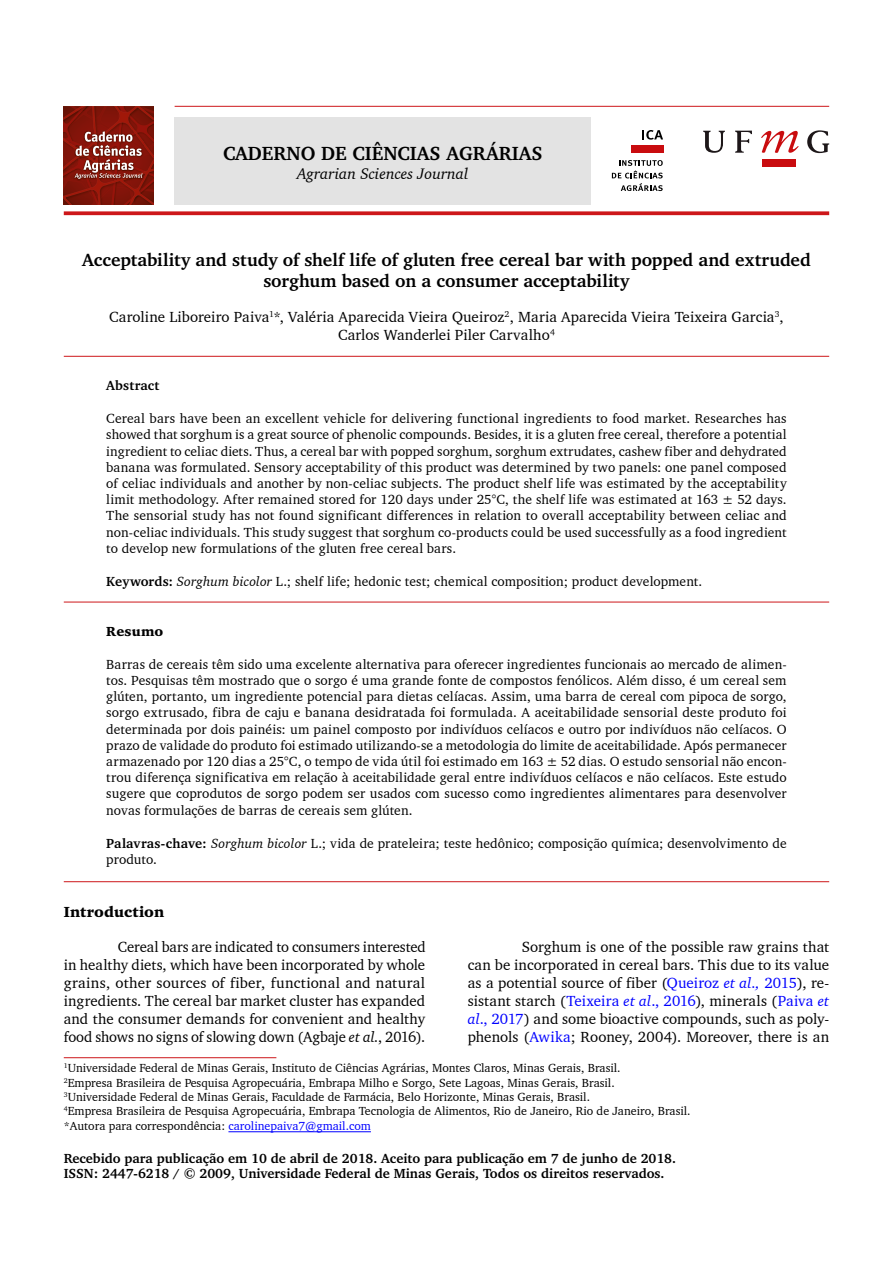
<style>
.page{position:relative;width:893px;height:1263px;background:#fff}
.page>*{position:absolute;margin:0;border:0;box-sizing:border-box;transform-origin:0 0}
.t1{font:700 19.5px "Charter BT";color:#000}
.t2{font:700 18px/21.6px "Charter BT";color:#000;text-align:center}
.t3{font:italic 15.6px "Charter BT";color:#000}
.t4{font:15px/18px "Charter BT";letter-spacing:.005em;color:#000;text-align:justify}
.t5{font:900 15px "Charter BT";letter-spacing:.01em;color:#000}
.t6{font:13.5px/16.2px "Charter BT";letter-spacing:.005em;color:#000;text-align:justify}
.t7{font:700 13.5px/15px "Charter BT";color:#000}
.t8{font:900 13.5px "Charter BT";letter-spacing:.01em;color:#000}
.t9{font:12px/14.4px "Charter BT";color:#000}
.s1{font-weight:700}
.s2{font-style:italic}
.s3{color:#00f}
.s4{font-style:italic;color:#00f}
</style>
<div class="page">
<div style="left:175px;top:117px;width:416px;height:87px;background:#e3e3e3"></div>
<svg style="left:703px;top:131px;width:22px;height:22px"></svg>
<svg style="left:735px;top:131px;width:17px;height:22px"></svg>
<svg style="left:807px;top:130px;width:22px;height:23px"></svg>
<svg style="left:761px;top:131px;width:38px;height:22px"></svg>
<div style="left:762px;top:159px;width:33px;height:8px;background:#c90c0f"></div>
<svg style="left:642px;top:130px;width:21px;height:10px"></svg>
<svg style="left:612px;top:160px;width:51px;height:31px"></svg>
<div style="left:631px;top:145px;width:32px;height:8px;background:#c90c0f"></div>
<hr style="left:175px;top:106px;width:654px;height:1px;background:#cd171a">
<img style="left:64px;top:106px;width:90px;height:98px">
<img style="left:73px;top:130px;width:71px;height:50px">
<svg style="left:75px;top:131px;width:67px;height:48px;background:#9e5148"></svg>
<svg style="left:64px;top:211px;width:765px;height:4px;background:#d22e30"></svg>
<hr style="left:64px;top:356px;width:765px;height:1px;background:#cd171a">
<hr style="left:64px;top:602px;width:765px;height:1px;background:#cd171a">
<hr style="left:64px;top:881px;width:765px;height:1px;background:#cd171a">
<hr style="left:64px;top:1057px;width:212px;height:1px;background:#cd171a">
<hr style="left:228px;top:1131px;width:143px;height:1px;background:#00f">
<h1 class="t1" style="left:223px;top:141px;width:321px">CADERNO DE CIÊNCIAS AGRÁRIAS</h1>
<p class="t3" style="left:297px;top:163px;width:173px">Agrarian Sciences Journal</p>
<h2 class="t2" style="left:82px;top:248px;width:730px">Acceptability and study of shelf life of gluten free cereal bar with popped and extruded sorghum based on a consumer acceptability</h2>
<p class="t4" style="left:109px;top:308px;width:676px;text-align:center">Caroline Liboreiro Paiva<sup>1</sup>*, Valéria Aparecida Vieira Queiroz<sup>2</sup>, Maria Aparecida Vieira Teixeira Garcia<sup>3</sup>,<br>Carlos Wanderlei Piler Carvalho<sup>4</sup></p>
<p class="t7" style="left:106px;top:377px;width:55px">Abstract</p>
<p class="t6" style="left:106px;top:410px;width:682px">Cereal bars have been an excellent vehicle for delivering functional ingredients to food market. Researches has showed that sorghum is a great source of phenolic compounds. Besides, it is a gluten free cereal, therefore a potential ingredient to celiac diets. Thus, a cereal bar with popped sorghum, sorghum extrudates, cashew fiber and dehydrated banana was formulated. Sensory acceptability of this product was determined by two panels: one panel composed of celiac individuals and another by non-celiac subjects. The product shelf life was estimated by the acceptability limit methodology. After remained stored for 120 days under 25°C, the shelf life was estimated at 163 ± 52 days.<br>The sensorial study has not found significant differences in relation to overall acceptability between celiac and non-celiac individuals. This study suggest that sorghum co-products could be used successfully as a food ingredient to develop new formulations of the gluten free cereal bars.</p>
<p class="t6" style="left:106px;top:573px;width:597px"><span class="s1">Keywords:</span> <span class="s2">Sorghum bicolor</span> L.; shelf life; hedonic test; chemical composition; product development.</p>
<p class="t8" style="left:106px;top:623px;width:59px">Resumo</p>
<p class="t6" style="left:106px;top:656px;width:682px">Barras de cereais têm sido uma excelente alternativa para oferecer ingredientes funcionais ao mercado de alimen&shy;tos. Pesquisas têm mostrado que o sorgo é uma grande fonte de compostos fenólicos. Além disso, é um cereal sem glúten, portanto, um ingrediente potencial para dietas celíacas. Assim, uma barra de cereal com pipoca de sorgo, sorgo extrusado, fibra de caju e banana desidratada foi formulada. A aceitabilidade sensorial deste produto foi determinada por dois painéis: um painel composto por indivíduos celíacos e outro por indivíduos não celíacos. O prazo de validade do produto foi estimado utilizando-se a metodologia do limite de aceitabilidade. Após permanecer armazenado por 120 dias a 25°C, o tempo de vida útil foi estimado em 163 ± 52 dias. O estudo sensorial não encon&shy;trou diferença significativa em relação à aceitabilidade geral entre indivíduos celíacos e não celíacos. Este estudo sugere que coprodutos de sorgo podem ser usados com sucesso como ingredientes alimentares para desenvolver novas formulações de barras de cereais sem glúten.</p>
<p class="t6" style="left:106px;top:835px;width:682px"><span class="s1">Palavras-chave:</span> <span class="s2">Sorghum bicolor</span> L.; vida de prateleira; teste hedônico; composição química; desenvolvimento de produto.</p>
<p class="t5" style="left:64px;top:903px;width:102px">Introduction</p>
<p class="t4" style="left:64px;top:938px;width:364px;text-indent:54px">Cereal bars are indicated to consumers interested in healthy diets, which have been incorporated by whole grains, other sources of fiber, functional and natural ingredients. The cereal bar market cluster has expanded and the consumer demands for convenient and healthy food shows no signs of slowing down (Agbaje <span class="s2">et al.</span>, 2016).</p>
<p class="t4" style="left:468px;top:938px;width:363px;text-indent:54px">Sorghum is one of the possible raw grains that can be incorporated in cereal bars. This due to its value as a potential source of fiber (<span class="s3">Queiroz</span> <span class="s4">et al.,</span> <span class="s3">2015</span>), re&shy;sistant starch (<span class="s3">Teixeira</span> <span class="s4">et al</span><span class="s3">., 2016</span>), minerals (<span class="s3">Paiva</span> <span class="s4">et al</span><span class="s3">., 2017</span>) and some bioactive compounds, such as poly&shy;phenols (<span class="s3">Awika</span>; Rooney, 2004). Moreover, there is an</p>
<p class="t9" style="left:64px;top:1060px;width:628px"><sup>1</sup>Universidade Federal de Minas Gerais, Instituto de Ciências Agrárias, Montes Claros, Minas Gerais, Brasil.<br><sup>2</sup>Empresa Brasileira de Pesquisa Agropecuária, Embrapa Milho e Sorgo, Sete Lagoas, Minas Gerais, Brasil.<br><sup>3</sup>Universidade Federal de Minas Gerais, Faculdade de Farmácia, Belo Horizonte, Minas Gerais, Brasil.<br><sup>4</sup>Empresa Brasileira de Pesquisa Agropecuária, Embrapa Tecnologia de Alimentos, Rio de Janeiro, Rio de Janeiro, Brasil. *Autora para correspondência: <span class="s3">carolinepaiva7@gmail.com</span></p>
<p class="t7" style="left:64px;top:1150px;width:614px">Recebido para publicação em 10 de abril de 2018. Aceito para publicação em 7 de junho de 2018.<br>ISSN: 2447-6218 / © 2009, Universidade Federal de Minas Gerais, Todos os direitos reservados.</p>
</div>
